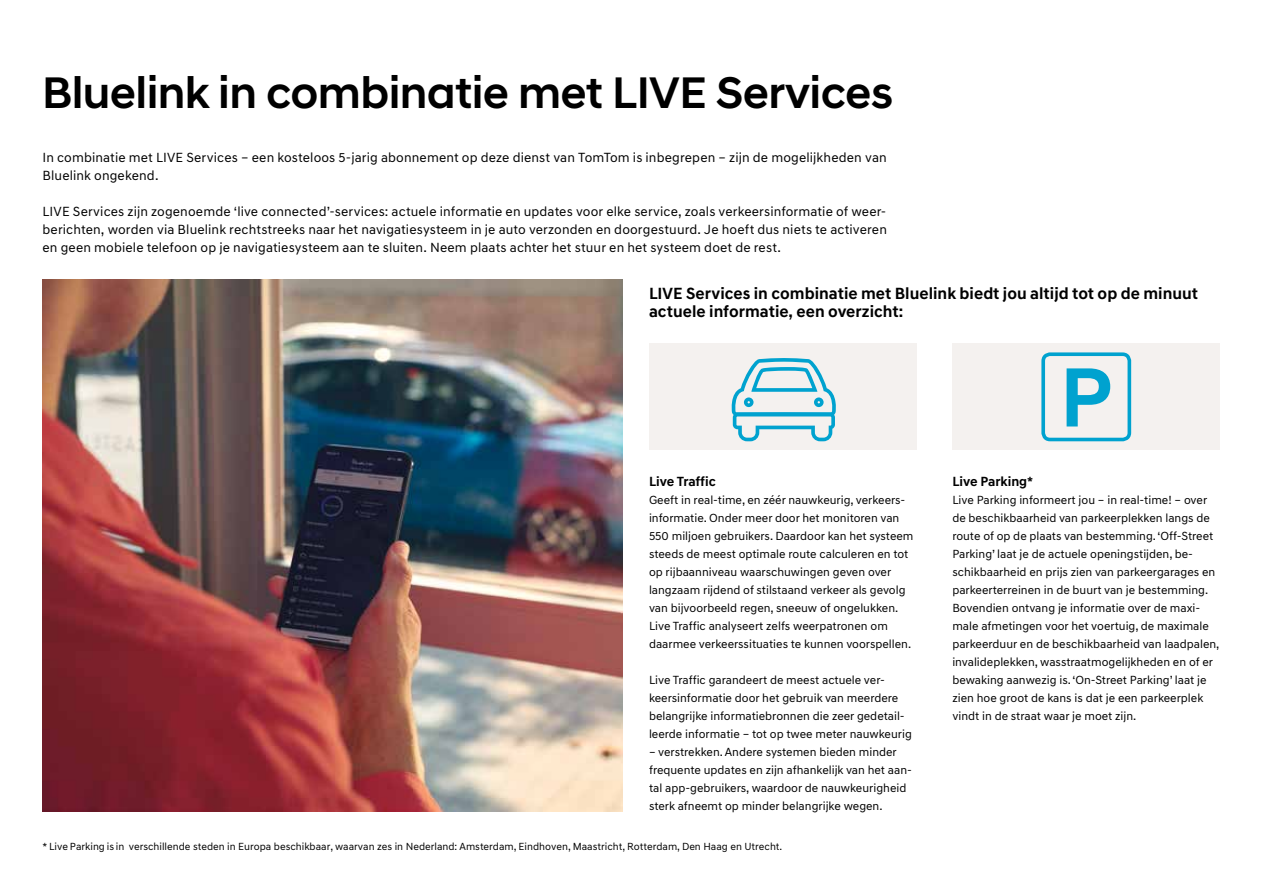
<style>
.page{position:relative;width:1263px;height:893px;background:#fff}
.page>*{position:absolute;margin:0;border:0;box-sizing:border-box;transform-origin:0 0}
.t1{font:500 85.35px "Hyundai Sans Head";color:#00a2cf}
.t2{font:500 45px "Hyundai Sans Head";color:#000}
.t3{font:700 16.5px/18px "Hyundai Sans Text";color:#000}
.t4{font:13.5px/18px "Hyundai Sans Text";letter-spacing:.01em;color:#000}
.t5{font:700 13.5px "Hyundai Sans Text";color:#000}
.t6{font:12px/18px "Hyundai Sans Text";color:#000}
.t7{font:10.5px "Hyundai Sans Text";color:#000}
</style>
<div class="page">
<img style="left:43px;top:280px;width:579px;height:531px">
<div style="left:952px;top:343px;width:268px;height:107px;background:#f4f1ef"></div>
<div style="left:1041px;top:352px;width:90px;height:89px;border:4px solid #00a2cf;border-radius:7px"></div>
<div style="left:649px;top:343px;width:268px;height:107px;background:#f4f1ef"></div>
<svg style="left:732px;top:358px;width:104px;height:83px"></svg>
<h2 class="t2" style="left:43px;top:66px;width:852px">Bluelink in combinatie met LIVE Services</h2>
<p class="t4" style="left:43px;top:148px;width:846px">In combinatie met LIVE Services – een kosteloos 5-jarig abonnement op deze dienst van TomTom is inbegrepen – zijn de mogelijkheden van<br>Bluelink ongekend.</p>
<p class="t4" style="left:43px;top:202px;width:846px">LIVE Services zijn zogenoemde ‘live connected’-services: actuele informatie en updates voor elke service, zoals verkeersinformatie of weer&shy;berichten, worden via Bluelink rechtstreeks naar het navigatiesysteem in je auto verzonden en doorgestuurd. Je hoeft dus niets te activeren en geen mobiele telefoon op je navigatiesysteem aan te sluiten. Neem plaats achter het stuur en het systeem doet de rest.</p>
<h3 class="t3" style="left:649px;top:285px;width:551px">LIVE Services in combinatie met Bluelink biedt jou altijd tot op de minuut actuele informatie, een overzicht:</h3>
<p class="t5" style="left:649px;top:473px;width:68px">Live Traffic</p>
<p class="t6" style="left:649px;top:491px;width:266px">Geeft in real-time, en zéér nauwkeurig, verkeers&shy;informatie. Onder meer door het monitoren van 550 miljoen gebruikers. Daardoor kan het systeem steeds de meest optimale route calculeren en tot op rijbaanniveau waarschuwingen geven over langzaam rijdend of stilstaand verkeer als gevolg van bijvoorbeeld regen, sneeuw of ongelukken.<br>Live Traffic analyseert zelfs weerpatronen om daarmee verkeerssituaties te kunnen voorspellen.</p>
<p class="t6" style="left:649px;top:671px;width:264px">Live Traffic garandeert de meest actuele ver&shy;keersinformatie door het gebruik van meerdere belangrijke informatiebronnen die zeer gedetail&shy;leerde informatie – tot op twee meter nauwkeurig</p>
<p class="t6" style="left:649px;top:743px;width:265px">– verstrekken. Andere systemen bieden minder frequente updates en zijn afhankelijk van het aan&shy;tal app-gebruikers, waardoor de nauwkeurigheid sterk afneemt op minder belangrijke wegen.</p>
<p class="t7" style="left:43px;top:840px;width:741px">* Live Parking is in verschillende steden in Europa beschikbaar, waarvan zes in Nederland: Amsterdam, Eindhoven, Maastricht, Rotterdam, Den Haag en Utrecht.</p>
<h1 class="t1" style="left:1060px;top:346px;width:54px">P</h1>
<p class="t5" style="left:952px;top:473px;width:82px">Live Parking*</p>
<p class="t6" style="left:952px;top:491px;width:269px">Live Parking informeert jou – in real-time! – over de beschikbaarheid van parkeerplekken langs de route of op de plaats van bestemming. ‘Off-Street Parking’ laat je de actuele openingstijden, be&shy;schikbaarheid en prijs zien van parkeergarages en parkeerterreinen in de buurt van je bestemming.<br>Bovendien ontvang je informatie over de maxi&shy;male afmetingen voor het voertuig, de maximale parkeerduur en de beschikbaarheid van laadpalen, invalideplekken, wasstraatmogelijkheden en of er bewaking aanwezig is. ‘On-Street Parking’ laat je zien hoe groot de kans is dat je een parkeerplek vindt in de straat waar je moet zijn.</p>
</div>
